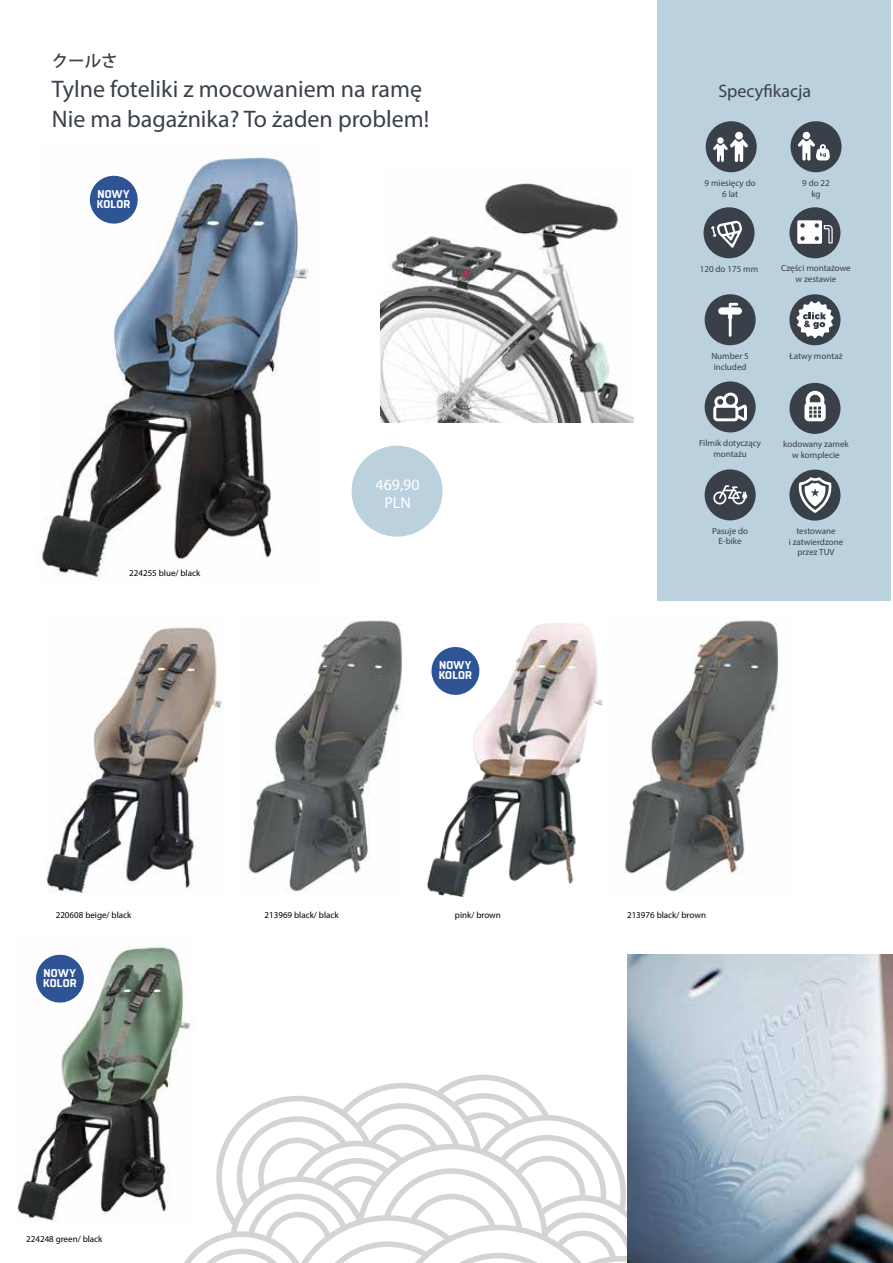
<style>
.page{position:relative;width:893px;height:1263px;background:#fff}
.page>*{position:absolute;margin:0;border:0;box-sizing:border-box;transform-origin:0 0}
.t1{font:24px/30px "Myriad Pro";color:#394049}
.t2{font:18px "Myriad Pro";color:#394049}
.t3{font:16.5px "Adobe Heiti Std";color:#394049}
.t4{font:15.9px/18px "Myriad Pro";color:#fff;text-align:center}
.t5{font:700 11.25px/10.2px "Boxed";letter-spacing:.01em;color:#fff}
.t6{font:9px/10.8px "Myriad Pro";color:#394049;text-align:center}
.t7{font:9px "Myriad Pro";color:#000}
</style>
<div class="page">
<div style="left:657px;top:0;width:234px;height:600px;background:#bbd1dd"></div>
<div style="left:706px;top:121px;width:51px;height:51px;background:#394049;border-radius:50%"></div>
<div style="left:705px;top:294px;width:51px;height:51px;background:#394049;border-radius:50%"></div>
<div style="left:705px;top:381px;width:51px;height:51px;background:#394049;border-radius:50%"></div>
<div style="left:705px;top:469px;width:51px;height:51px;background:#394049;border-radius:50%"></div>
<div style="left:790px;top:121px;width:51px;height:51px;background:#394049;border-radius:50%"></div>
<div style="left:789px;top:207px;width:51px;height:51px;background:#394049;border-radius:50%"></div>
<div style="left:789px;top:294px;width:51px;height:51px;background:#394049;border-radius:50%"></div>
<div style="left:789px;top:470px;width:51px;height:51px;background:#394049;border-radius:50%"></div>
<div style="left:789px;top:383px;width:51px;height:51px;background:#394049;border-radius:50%"></div>
<svg style="left:713px;top:139px;width:35px;height:23px"></svg>
<div style="left:735px;top:132px;width:8px;height:8px;background:#fff;border-radius:50%"></div>
<svg style="left:798px;top:139px;width:32px;height:21px"></svg>
<div style="left:803px;top:132px;width:7px;height:7px;background:#fff;border-radius:50%"></div>
<div style="left:797px;top:220px;width:25px;height:24px;background:#fff;border-radius:2px"></div>
<svg style="left:800px;top:223px;width:5px;height:5px"></svg>
<svg style="left:800px;top:236px;width:5px;height:5px"></svg>
<svg style="left:814px;top:223px;width:19px;height:20px"></svg>
<svg style="left:718px;top:303px;width:24px;height:34px"></svg>
<svg style="left:796px;top:301px;width:38px;height:37px"></svg>
<svg style="left:713px;top:393px;width:34px;height:28px"></svg>
<svg style="left:798px;top:477px;width:34px;height:36px"></svg>
<svg style="left:713px;top:485px;width:34px;height:20px"></svg>
<svg style="left:804px;top:391px;width:22px;height:30px"></svg>
<div style="left:703px;top:207px;width:51px;height:51px;background:#394049;border-radius:50%"></div>
<svg style="left:711px;top:220px;width:31px;height:28px"></svg>
<svg style="left:184px;top:1075px;width:443px;height:188px"></svg>
<img style="left:248px;top:620px;width:155px;height:272px">
<img style="left:624px;top:620px;width:155px;height:272px">
<img style="left:627px;top:955px;width:266px;height:308px">
<img style="left:52px;top:617px;width:171px;height:277px">
<svg style="left:351px;top:445px;width:92px;height:92px"></svg>
<img style="left:17px;top:938px;width:177px;height:284px">
<img style="left:380px;top:181px;width:253px;height:241px">
<img style="left:41px;top:154px;width:268px;height:424px">
<svg style="left:88px;top:174px;width:51px;height:51px"></svg>
<svg style="left:35px;top:953px;width:50px;height:51px"></svg>
<img style="left:427px;top:623px;width:176px;height:274px">
<h3 class="t3" style="left:52px;top:51px;width:68px">クールさ</h3>
<h1 class="t1" style="left:52px;top:74px;width:379px">Tylne foteliki z mocowaniem na ramę<br>Nie ma bagażnika? To żaden problem!</h1>
<h2 class="t2" style="left:718px;top:80px;width:94px">Specyfikacja</h2>
<p class="t5" style="left:97px;top:189px;width:35px">NOWY<br>KOLOR</p>
<p class="t7" style="left:129px;top:567px;width:73px">224255 blue/ black</p>
<h3 class="t4" style="left:375px;top:476px;width:46px">469,90<br>PLN</h3>
<p class="t5" style="left:439px;top:660px;width:35px">NOWY<br>KOLOR</p>
<p class="t6" style="left:704px;top:178px;width:53px">9 miesięcy do<br>6 lat</p>
<p class="t6" style="left:802px;top:178px;width:29px">9 do 22 kg</p>
<p class="t6" style="left:700px;top:263px;width:60px">120 do 175 mm</p>
<p class="t6" style="left:781px;top:263px;width:71px">Części montażowe w zestawie</p>
<p class="t6" style="left:711px;top:350px;width:39px;text-align:left">Number 5 included</p>
<p class="t6" style="left:789px;top:350px;width:55px">Łatwy montaż</p>
<p class="t6" style="left:699px;top:437px;width:64px">Filmik dotyczący montażu</p>
<p class="t6" style="left:783px;top:439px;width:67px">kodowany zamek w komplecie</p>
<p class="t6" style="left:712px;top:525px;width:38px">Pasuje do<br>E-bike</p>
<p class="t6" style="left:789px;top:525px;width:56px">testowane<br>i zatwierdzone przez TUV</p>
<p class="t7" style="left:56px;top:909px;width:77px">220608 beige/ black</p>
<p class="t7" style="left:265px;top:909px;width:76px">213969 black/ black</p>
<p class="t7" style="left:455px;top:909px;width:47px">pink/ brown</p>
<p class="t7" style="left:627px;top:909px;width:80px">213976 black/ brown</p>
<p class="t5" style="left:43px;top:968px;width:35px">NOWY<br>KOLOR</p>
<p class="t7" style="left:26px;top:1233px;width:78px">224248 green/ black</p>
</div>
